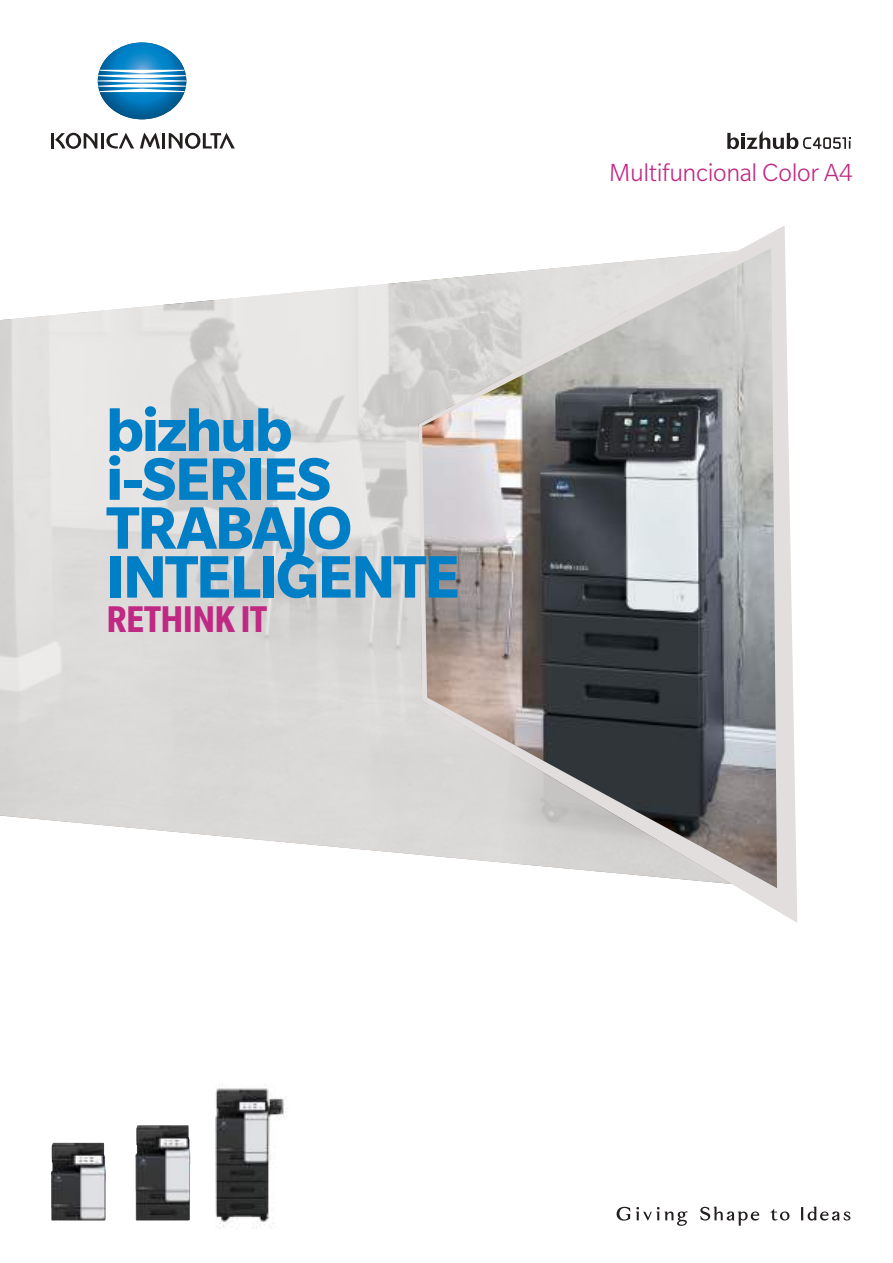
<style>
.page{position:relative;width:893px;height:1263px;background:#fff}
.page>*{position:absolute;margin:0;border:0;box-sizing:border-box;transform-origin:0 0}
.t1{font:700 65.25px/48.9px "Slate Pro";letter-spacing:-.03em;color:#007ec6}
.t2{font:700 condensed 40.5px "Slate Pro";letter-spacing:-.015em;color:#c02983}
.t3{font:300 27px "Slate Pro";letter-spacing:-.01em;color:#c02983}
</style>
<div class="page">
<svg style="left:739px;top:226px;width:58px;height:697px;fill:#e1dedd"></svg>
<img style="left:732px;top:248px;width:45px;height:640px">
<svg style="left:0;top:251px;width:737px;height:633px"></svg>
<div style="left:59px;top:360px;width:449px;height:324px;background:#fff;opacity:.1"></div>
<svg style="left:727px;top:131px;width:123px;height:18px"></svg>
<svg style="left:700px;top:1206px;width:59px;height:20px"></svg>
<svg style="left:801px;top:1206px;width:49px;height:14px"></svg>
<svg style="left:617px;top:1207px;width:13px;height:13px"></svg>
<svg style="left:636px;top:1207px;width:51px;height:19px"></svg>
<svg style="left:770px;top:1209px;width:20px;height:11px"></svg>
<svg style="left:98px;top:43px;width:88px;height:76px"></svg>
<hr style="left:51px;top:133px;width:3px;height:15px;background:#241f1f">
<hr style="left:101px;top:133px;width:3px;height:15px;background:#241f1f">
<hr style="left:162px;top:133px;width:3px;height:15px;background:#241f1f">
<svg style="left:106px;top:133px;width:28px;height:16px"></svg>
<svg style="left:55px;top:133px;width:42px;height:16px"></svg>
<svg style="left:169px;top:133px;width:66px;height:16px"></svg>
<svg style="left:140px;top:133px;width:20px;height:15px"></svg>
<img style="left:51px;top:1143px;width:55px;height:77px">
<img style="left:135px;top:1125px;width:55px;height:95px">
<img style="left:215px;top:1084px;width:71px;height:145px">
<p class="t1" style="left:106px;top:405px;width:355px">bizhub i-SERIES<br>TRABAJO<br>INTELIGENTE</p>
<p class="t2" style="left:106px;top:598px;width:162px">RETHINK IT</p>
<p class="t3" style="left:609px;top:159px;width:245px">Multifuncional Color A4</p>
</div>
